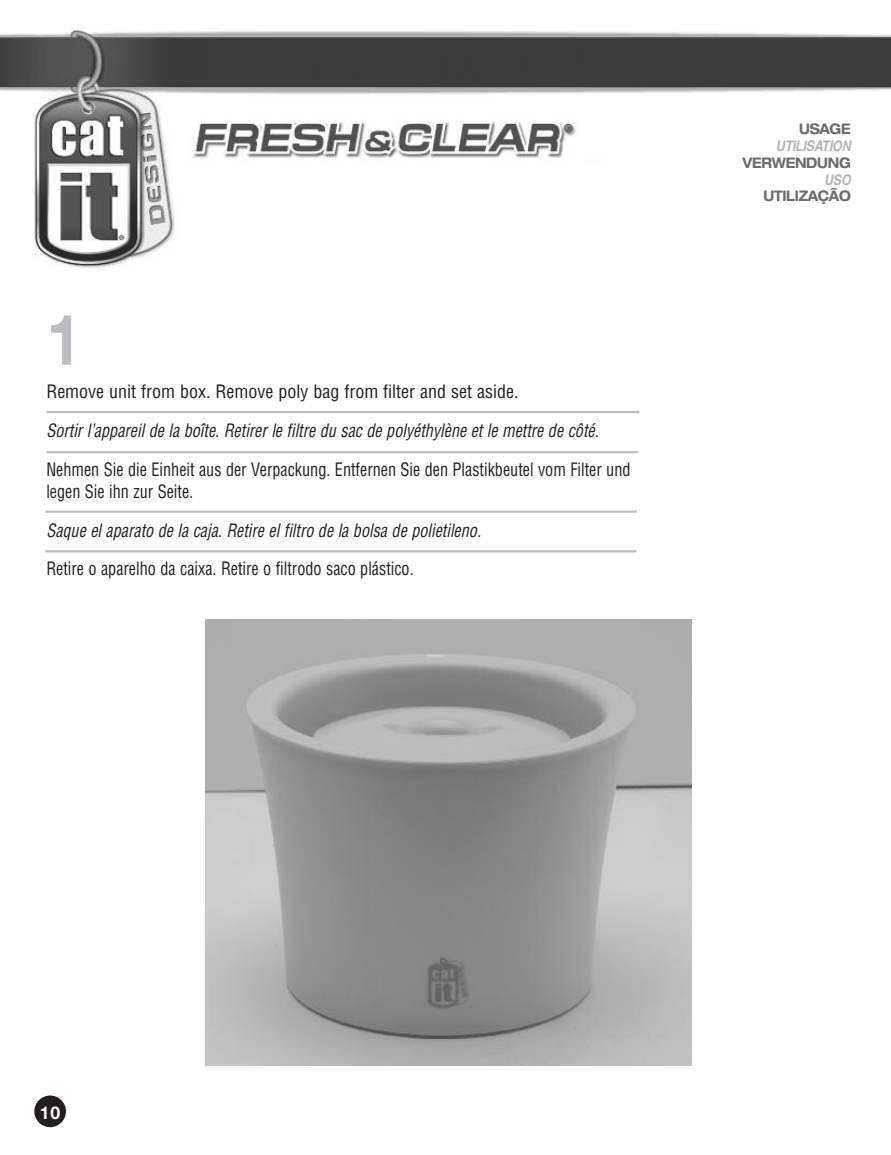
<style>
.page{position:relative;width:891px;height:1155px;background:#fff}
.page>*{position:absolute;margin:0;border:0;box-sizing:border-box;transform-origin:0 0}
.t1{font:700 70.2px "Helvetica Neue";color:#bcbdc0;scale:.9 1}
.t2{font:condensed 18px/22.5px "Helvetica";color:#231f20;scale:.9 1}
.t3{font:italic condensed 18px "Helvetica";color:#231f20;scale:.9 1}
.t4{font:condensed 18px "Helvetica";color:#231f20}
.t5{font:700 17.55px "Helvetica Neue";color:#fff}
.t6{font:700 expanded 14.62px "Helvetica Neue";letter-spacing:-.025em;color:#6c6d70;scale:.85 1}
.t7{font:italic 700 14.62px "Helvetica";letter-spacing:-.015em;color:#b2b3b7;scale:.85 1}
</style>
<div class="page">
<img style="left:205px;top:619px;width:486px;height:446px">
<div style="left:34px;top:1095px;width:32px;height:31px;background:#231f20;border-radius:50%"></div>
<img style="left:0;top:24px;width:891px;height:244px">
<hr style="left:46px;top:451px;width:592px;height:2px;background:#bcbdc0">
<hr style="left:45px;top:510px;width:592px;height:2px;background:#bcbdc0">
<hr style="left:45px;top:550px;width:592px;height:2px;background:#bcbdc0">
<hr style="left:46px;top:411px;width:593px;height:2px;background:#bcbdc0">
<h1 class="t1" style="left:46px;top:296px;width:41px">1</h1>
<p class="t4" style="left:46px;top:381px;width:474px">Remove unit from box. Remove poly bag from filter and set aside.</p>
<p class="t3" style="left:46px;top:420px;width:615px">Sortir l’appareil de la boîte. Retirer le filtre du sac de polyéthylène et le mettre de côté.</p>
<p class="t2" style="left:46px;top:458px;width:651px">Nehmen Sie die Einheit aus der Verpackung. Entfernen Sie den Plastikbeutel vom Filter und legen Sie ihn zur Seite.</p>
<p class="t3" style="left:46px;top:520px;width:485px">Saque el aparato de la caja. Retire el filtro de la bolsa de polietileno.</p>
<p class="t2" style="left:46px;top:558px;width:410px">Retire o aparelho da caixa. Retire o filtrodo saco plástico.</p>
<p class="t6" style="left:799px;top:123px;width:62px">USAGE</p>
<p class="t7" style="left:776px;top:140px;width:90px">UTILISATION</p>
<p class="t6" style="left:743px;top:157px;width:129px">VERWENDUNG</p>
<p class="t7" style="left:824px;top:174px;width:33px">USO</p>
<p class="t6" style="left:763px;top:191px;width:104px">UTILIZAÇÃO</p>
<p class="t5" style="left:40px;top:1101px;width:22px">10</p>
</div>
